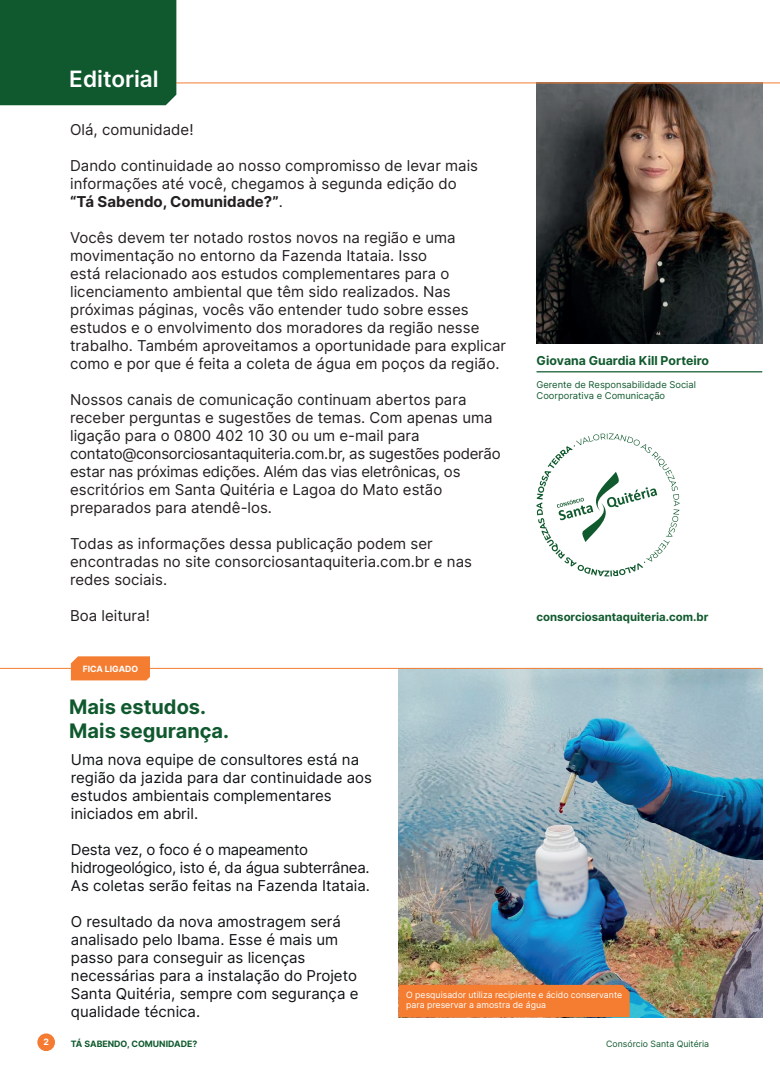
<style>
.page{position:relative;width:780px;height:1088px;background:#fff}
.page>*{position:absolute;margin:0;border:0;box-sizing:border-box;transform-origin:0 0}
.t1{font:600 22.5px "Inter";color:#fff}
.t2{font:700 20px/24px "Inter";color:#10592e}
.t3{font:15px/18px "Inter";color:#231f20}
.t4{font:15px/18px "Inter";color:#101315}
.t5{font:15px/18px "Inter";letter-spacing:-.02em;color:#101315}
.t6{font:700 12.25px "Inter";color:#115a2e}
.t7{font:700 11.38px "Inter";color:#115a2e}
.t8{font:9.38px/11.2px "Inter";color:#115a2e}
.t9{font:8.75px/10.5px "Inter";color:#fff}
.t10{font:8.75px "Inter";color:#115a2e}
.t11{font:700 8.75px "Inter";color:#115a2e}
.t12{font:700 8.75px "Inter";color:#fff}
.t13{font:700 8.62px "Inter";color:#fff}
.s1{font-weight:700}
</style>
<div class="page">
<div style="left:37px;top:1033px;width:18px;height:18px;background:#f47b31;border-radius:50%"></div>
<img style="left:536px;top:83px;width:226px;height:261px">
<img style="left:399px;top:669px;width:363px;height:348px">
<hr style="left:176px;top:82px;width:604px;height:1px;background:#f47d31">
<div style="left:0;top:0;width:176px;height:105px;background:#10592e"></div>
<hr style="left:536px;top:371px;width:226px;height:1px;background:#115a2e">
<svg style="left:536px;top:433px;width:143px;height:143px"></svg>
<div style="left:71px;top:656px;width:79px;height:24px;background:#f47d31"></div>
<hr style="left:0;top:668px;width:762px;height:1px;background:#f47d31">
<div style="left:399px;top:985px;width:230px;height:32px;background:#f47d31"></div>
<h1 class="t1" style="left:69px;top:63px;width:91px">Editorial</h1>
<p class="t3" style="left:70px;top:120px;width:125px">Olá, comunidade!</p>
<p class="t3" style="left:70px;top:156px;width:409px">Dando continuidade ao nosso compromisso de levar mais informações até você, chegamos à segunda edição do <span class="s1">“Tá Sabendo, Comunidade?”</span>.</p>
<p class="t3" style="left:70px;top:228px;width:437px">Vocês devem ter notado rostos novos na região e uma movimentação no entorno da Fazenda Itataia. Isso<br>está relacionado aos estudos complementares para o licenciamento ambiental que têm sido realizados. Nas próximas páginas, vocês vão entender tudo sobre esses estudos e o envolvimento dos moradores da região nesse trabalho. Também aproveitamos a oportunidade para explicar como e por que é feita a coleta de água em poços da região.</p>
<p class="t3" style="left:70px;top:390px;width:432px">Nossos canais de comunicação continuam abertos para receber perguntas e sugestões de temas. Com apenas uma ligação para o 0800 402 10 30 ou um e-mail para contato@consorciosantaquiteria.com.br, as sugestões poderão estar nas próximas edições. Além das vias eletrônicas, os escritórios em Santa Quitéria e Lagoa do Mato estão preparados para atendê-los.</p>
<p class="t3" style="left:70px;top:534px;width:403px">Todas as informações dessa publicação podem ser encontradas no site consorciosantaquiteria.com.br e nas redes sociais.</p>
<p class="t3" style="left:70px;top:606px;width:81px">Boa leitura!</p>
<p class="t13" style="left:83px;top:662px;width:57px">FICA LIGADO</p>
<h2 class="t2" style="left:69px;top:694px;width:161px">Mais estudos.<br>Mais segurança.</h2>
<p class="t6" style="left:536px;top:351px;width:174px">Giovana Guardia Kill Porteiro</p>
<p class="t8" style="left:536px;top:378px;width:161px">Gerente de Responsabilidade Social<br>Coorporativa e Comunicação</p>
<p class="t7" style="left:536px;top:609px;width:173px">consorciosantaquiteria.com.br</p>
<p class="t4" style="left:71px;top:750px;width:302px">Uma nova equipe de consultores está na região da jazida para dar continuidade aos estudos ambientais complementares iniciados em abril.</p>
<p class="t5" style="left:71px;top:840px;width:300px">Desta vez, o foco é o mapeamento hidrogeológico, isto é, da água subterrânea.<br>As coletas serão feitas na Fazenda Itataia.</p>
<p class="t4" style="left:71px;top:912px;width:289px">O resultado da nova amostragem será analisado pelo Ibama. Esse é mais um passo para conseguir as licenças necessárias para a instalação do Projeto Santa Quitéria, sempre com segurança e qualidade técnica.</p>
<p class="t9" style="left:406px;top:989px;width:217px">O pesquisador utiliza recipiente e ácido conservante para preservar a amostra de água</p>
<p class="t12" style="left:43px;top:1035px;width:7px">2</p>
<p class="t11" style="left:71px;top:1037px;width:128px">TÁ SABENDO, COMUNIDADE?</p>
<p class="t10" style="left:606px;top:1037px;width:104px">Consórcio Santa Quitéria</p>
</div>
